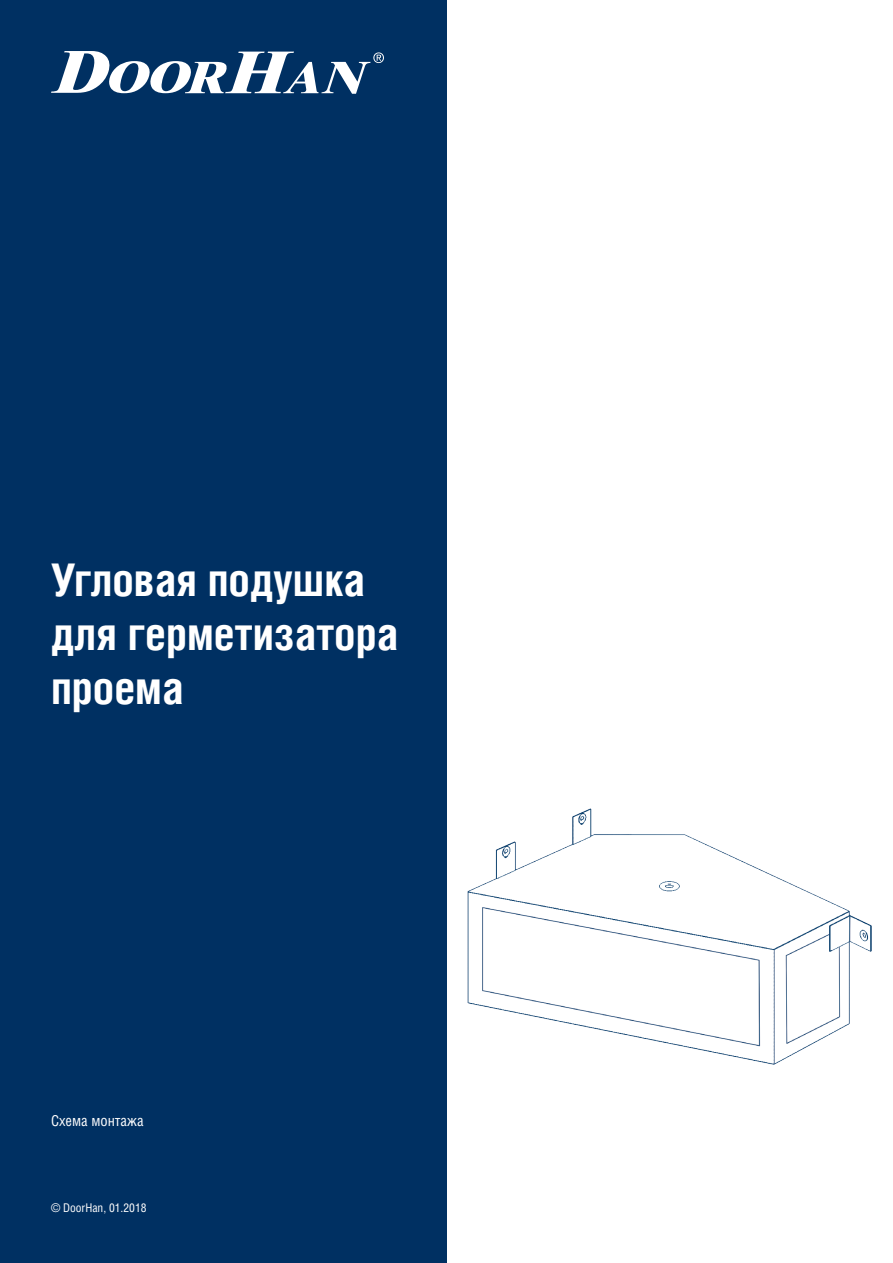
<style>
.page{position:relative;width:893px;height:1263px;background:#fff}
.page>*{position:absolute;margin:0;border:0;box-sizing:border-box;transform-origin:0 0}
.t1{font:700 45px/54px "Helios Cond";color:#fff}
.t2{font:15px "Helios Cond";color:#fff}
.t3{font:12px "Helios Cond";color:#fff}
</style>
<div class="page">
<div style="left:0;top:0;width:446px;height:1263px;background:#003062"></div>
<svg style="left:51px;top:51px;width:333px;height:43px"></svg>
<img style="left:468px;top:808px;width:404px;height:257px">
<p class="t1" style="left:51px;top:551px;width:349px">Угловая подушка для герметизатора проема</p>
<p class="t2" style="left:51px;top:1111px;width:94px">Схема монтажа</p>
<p class="t3" style="left:51px;top:1200px;width:97px">© DoorHan, 01.2018</p>
</div>
